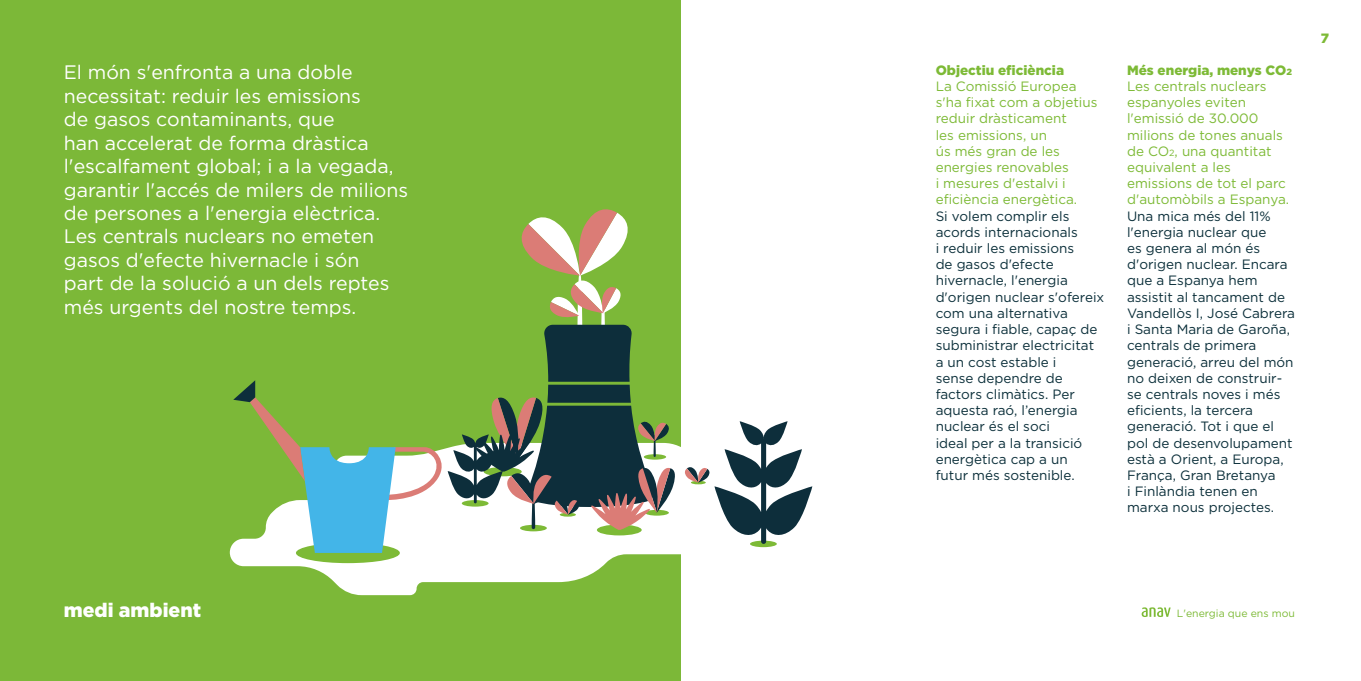
<style>
.page{position:relative;width:1361px;height:681px;background:#fff}
.page>*{position:absolute;margin:0;border:0;box-sizing:border-box;transform-origin:0 0}
.t1{font:19.5px/23.4px "Gotham";color:#fff}
.t2{font:900 19.5px "Gotham";color:#fff}
.t3{font:13.5px/16.2px "Gotham";color:#0b2f3a}
.t4{font:13.5px/16.2px "Gotham";color:#7dba36}
.t5{font:900 13.5px "Gotham";color:#7dba36}
.t6{font:10.5px "Gotham";color:#7dba36}
.s1{font-weight:900}
.s2{font-weight:900;font-size:9px}
.s3{font-size:9px}
</style>
<div class="page">
<div style="left:0;top:0;width:680px;height:680px;background:#7cb838"></div>
<svg style="left:230px;top:442px;width:547px;height:153px;fill:#fff"></svg>
<div style="left:296px;top:542px;width:104px;height:21px;background:#7dba36;border-radius:50%"></div>
<div style="left:750px;top:540px;width:27px;height:7px;background:#7dba36;border-radius:50%"></div>
<svg style="left:684px;top:421px;width:128px;height:122px"></svg>
<svg style="left:233px;top:209px;width:444px;height:343px"></svg>
<svg style="left:1141px;top:607px;width:29px;height:9px"></svg>
<p class="t1" style="left:64px;top:60px;width:346px">El món s'enfronta a una doble necessitat: reduir les emissions<br>de gasos contaminants, que<br>han accelerat de forma dràstica l'escalfament global; i a la vegada, garantir l'accés de milers de milions de persones a l'energia elèctrica.<br>Les centrals nuclears no emeten gasos d'efecte hivernacle i són<br>part de la solució a un dels reptes més urgents del nostre temps.</p>
<p class="t5" style="left:935px;top:60px;width:130px">Objectiu eficiència</p>
<p class="t4" style="left:935px;top:78px;width:163px">La Comissió Europea s'ha fixat com a objetius reduir dràsticament<br>les emissions, un<br>ús més gran de les energies renovables<br>i mesures d'estalvi i eficiència energètica.</p>
<p class="t3" style="left:935px;top:207px;width:170px">Si volem complir els acords internacionals<br>i reduir les emissions<br>de gasos d'efecte hivernacle, l'energia d'origen nuclear s'ofereix com una alternativa segura i fiable, capaç de subministrar electricitat a un cost estable i<br>sense dependre de factors climàtics. Per aquesta raó, l’energia nuclear és el soci<br>ideal per a la transició energètica cap a un<br>futur més sostenible.</p>
<p class="t4" style="left:1127px;top:61px;width:166px"><span class="s1">Més energia, menys CO</span><span class="s2">2<br></span>Les centrals nuclears espanyoles eviten l'emissió de 30.000 milions de tones anuals de CO<span class="s3">2</span>, una quantitat equivalent a les emissions de tot el parc d'automòbils a Espanya.</p>
<p class="t3" style="left:1127px;top:207px;width:169px">Una mica més del 11% l'energia nuclear que<br>es genera al món és d'origen nuclear. Encara que a Espanya hem assistit al tancament de<br>Vandellòs I, José Cabrera i Santa Maria de Garoña, centrals de primera generació, arreu del món no deixen de construir&shy;se centrals noves i més eficients, la tercera generació. Tot i que el pol de desenvolupament està a Orient, a Europa,<br>França, Gran Bretanya<br>i Finlàndia tenen en marxa nous projectes.</p>
<p class="t5" style="left:1320px;top:29px;width:10px">7</p>
<h1 class="t2" style="left:64px;top:596px;width:139px">medi ambient</h1>
<p class="t6" style="left:1177px;top:606px;width:120px">L'energia que ens mou</p>
</div>
